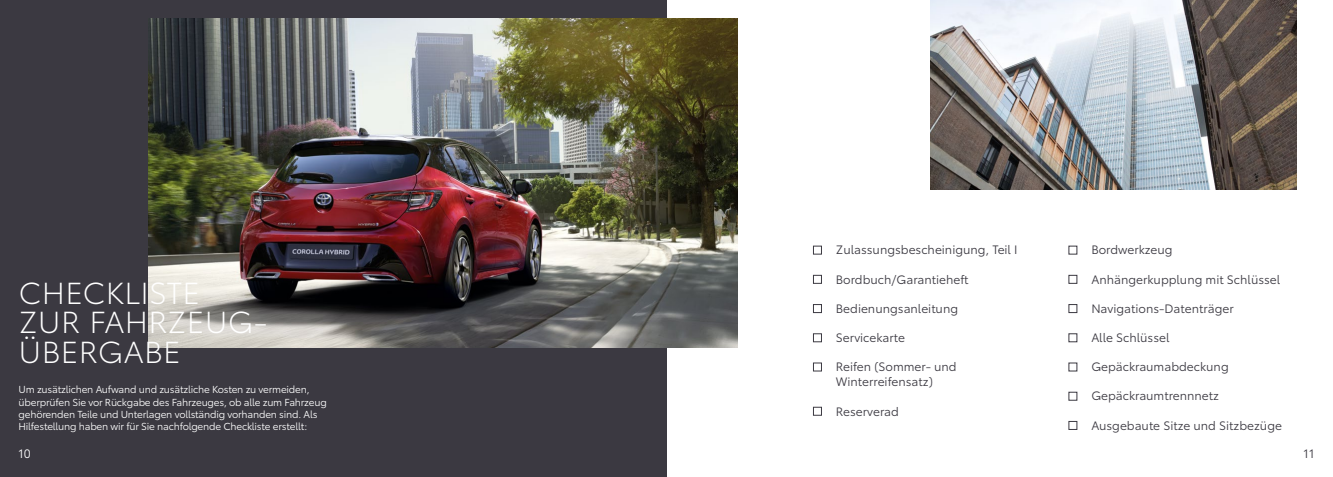
<style>
.page{position:relative;width:1333px;height:477px;background:#fff}
.page>*{position:absolute;margin:0;border:0;box-sizing:border-box;transform-origin:0 0}
.t1{font:300 29.9px/29.9px "Toyota Type";letter-spacing:.01em;color:#fff}
.t2{font:12px/15px "Toyota Type";color:#3b3941}
.t3{font:12px "Toyota Type";color:#fff}
.t4{font:10px/12.3px "Toyota Type";letter-spacing:-.02em;color:#fff}
</style>
<div class="page">
<div style="left:0;top:0;width:666px;height:476px;background:#3b3941"></div>
<img style="left:149px;top:19px;width:588px;height:328px">
<img style="left:930px;top:0;width:365px;height:189px">
<div style="left:813px;top:245px;width:8px;height:9px;border:1px solid #3b3941"></div>
<div style="left:813px;top:275px;width:8px;height:8px;border:1px solid #3b3941"></div>
<div style="left:813px;top:304px;width:8px;height:8px;border:1px solid #3b3941"></div>
<div style="left:813px;top:333px;width:8px;height:8px;border:1px solid #3b3941"></div>
<div style="left:813px;top:362px;width:8px;height:9px;border:1px solid #3b3941"></div>
<div style="left:813px;top:406px;width:8px;height:9px;border:1px solid #3b3941"></div>
<div style="left:1068px;top:275px;width:9px;height:8px;border:1px solid #3b3941"></div>
<div style="left:1068px;top:304px;width:9px;height:8px;border:1px solid #3b3941"></div>
<div style="left:1068px;top:333px;width:9px;height:8px;border:1px solid #3b3941"></div>
<div style="left:1068px;top:391px;width:9px;height:9px;border:1px solid #3b3941"></div>
<div style="left:1068px;top:421px;width:9px;height:8px;border:1px solid #3b3941"></div>
<h1 class="t1" style="left:19px;top:275px;width:250px">CHECKLISTE<br>ZUR FAHRZEUG-<br>ÜBERGABE</h1>
<p class="t4" style="left:19px;top:382px;width:310px">Um zusätzlichen Aufwand und zusätzliche Kosten zu vermeiden, überprüfen Sie vor Rückgabe des Fahrzeuges, ob alle zum Fahrzeug gehörenden Teile und Unterlagen vollständig vorhanden sind. Als Hilfestellung haben wir für Sie nachfolgende Checkliste erstellt:</p>
<p class="t2" style="left:835px;top:241px;width:183px">Zulassungsbescheinigung, Teil I</p>
<p class="t2" style="left:835px;top:270px;width:134px">Bordbuch/Garantieheft</p>
<p class="t2" style="left:835px;top:300px;width:124px">Bedienungsanleitung</p>
<p class="t2" style="left:835px;top:329px;width:71px">Servicekarte</p>
<p class="t2" style="left:835px;top:358px;width:122px">Reifen (Sommer- und<br>Winterreifensatz)</p>
<p class="t2" style="left:835px;top:402px;width:64px">Reserverad</p>
<p class="t2" style="left:1091px;top:241px;width:83px">Bordwerkzeug</p>
<p class="t2" style="left:1091px;top:270px;width:190px">Anhängerkupplung mit Schlüssel</p>
<p class="t2" style="left:1091px;top:300px;width:144px">Navigations-Datenträger</p>
<p class="t2" style="left:1091px;top:329px;width:80px">Alle Schlüssel</p>
<p class="t2" style="left:1091px;top:358px;width:139px">Gepäckraumabdeckung</p>
<p class="t2" style="left:1091px;top:387px;width:129px">Gepäckraumtrennnetz</p>
<p class="t2" style="left:1091px;top:416px;width:192px">Ausgebaute Sitze und Sitzbezüge</p>
<p class="t3" style="left:19px;top:445px;width:14px">10</p>
<p class="t2" style="left:1303px;top:445px;width:12px">11</p>
</div>
